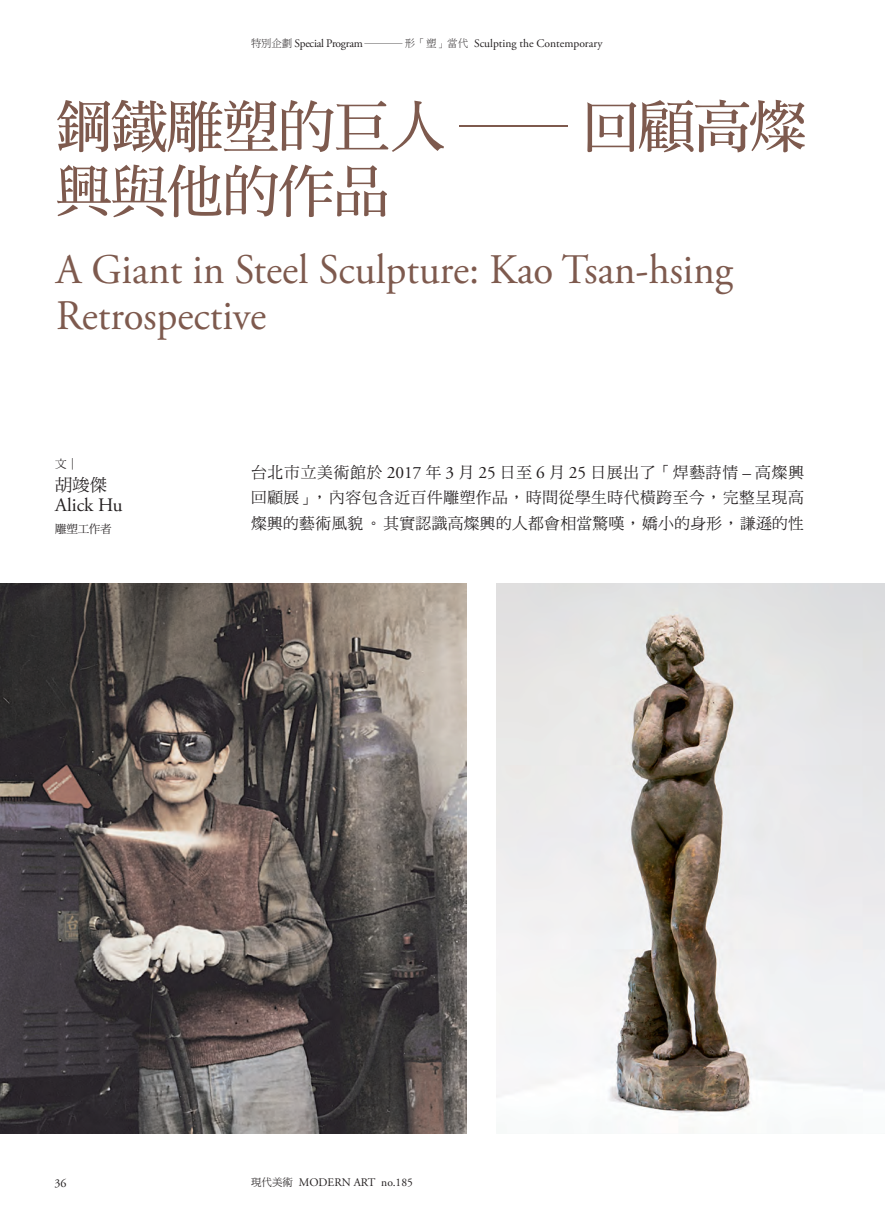
<style>
.page{position:relative;width:885px;height:1212px;background:#fff}
.page>*{position:absolute;margin:0;border:0;box-sizing:border-box;transform-origin:0 0}
.t1{font:57px/64.5px "DF Ming Std W7";letter-spacing:-.025em;color:#7e5a4e}
.t2{font:42px/46.5px "Adobe Garamond Pro";color:#7e5a4e}
.t3{font:19.05px "Adobe Garamond Pro";color:#231f20}
.t4{font:17.25px "DF Ming Std W5";color:#231f20}
.t5{font:15.75px/25.5px "DF Ming Std W5";letter-spacing:.02em;color:#231f20;text-align:justify}
.t6{font:12px "Adobe Garamond Pro";color:#231f20}
.t7{font:11.55px "Adobe Garamond Pro";color:#231f20}
.t8{font:11.55px "DF Ming Std W5";letter-spacing:-.03em;color:#231f20}
.s1{font-family:"DF Ming Std W3";font-size:10.5px}
.s2{font-family:"Adobe Garamond Pro";font-size:17.4px}
.s3{font-family:"DF Ming Std W5";font-size:10.5px}
</style>
<div class="page">
<img style="left:0;top:583px;width:466px;height:550px">
<img style="left:496px;top:583px;width:388px;height:532px">
<p class="t7" style="left:251px;top:37px;width:353px"><span class="s1">特別企劃</span> Special Program<span class="s1">—形「塑」當代</span> Sculpting the Contemporary</p>
<p class="t1" style="left:55px;top:93px;width:752px">鋼鐵雕塑的巨人 ── 回顧高燦興與他的作品</p>
<p class="t2" style="left:56px;top:247px;width:678px">A Giant in Steel Sculpture: Kao Tsan-hsing<br>Retrospective</p>
<p class="t8" style="left:55px;top:458px;width:25px">文｜</p>
<p class="t4" style="left:55px;top:476px;width:53px">胡竣傑</p>
<p class="t3" style="left:55px;top:493px;width:69px">Alick Hu</p>
<p class="t8" style="left:55px;top:522px;width:58px">雕塑工作者</p>
<p class="t5" style="left:251px;top:459px;width:554px">台北市立美術館於 <span class="s2">2017</span> 年 <span class="s2">3</span> 月 <span class="s2">25</span> 日至 <span class="s2">6</span> 月 <span class="s2">25</span> 日展出了「焊藝詩情 <span class="s2">–</span> 高燦興回顧展」，內容包含近百件雕塑作品，時間從學生時代橫跨至今，完整呈現高燦興的藝術風貌。其實認識高燦興的人都會相當驚嘆，嬌小的身形，謙遜的性</p>
<p class="t6" style="left:55px;top:1176px;width:13px">36</p>
<p class="t7" style="left:251px;top:1175px;width:163px"><span class="s3">現代美術</span> MODERN ART no.185</p>
</div>
